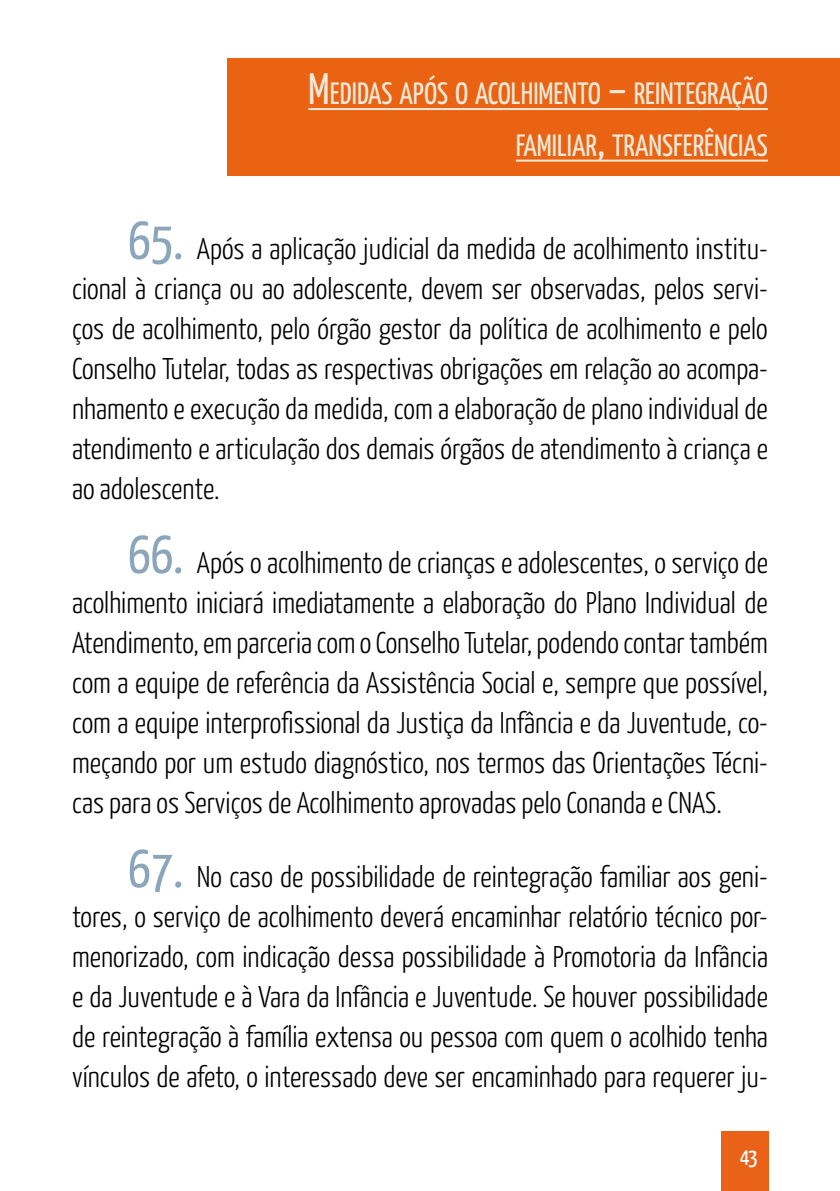
<style>
.page{position:relative;width:840px;height:1191px;background:#fff}
.page>*{position:absolute;margin:0;border:0;box-sizing:border-box;transform-origin:0 0}
.t1{font:30.8px/51.6px "Yanone Kaffeesatz";color:#efe9d9;text-align:right}
.t2{font:300 30px/40px "Yanone Kaffeesatz";color:#000;text-align:justify}
.t3{font:24px "Yanone Kaffeesatz";color:#fff}
.s1{font-size:44px}
.s2{font-weight:400;font-size:54px;color:#8ba6ba}
</style>
<div class="page">
<div style="left:720px;top:1131px;width:48px;height:60px;background:#ea6217"></div>
<div style="left:227px;top:59px;width:612px;height:117px;background:#e96313"></div>
<hr style="left:308px;top:108px;width:459px;height:2px;background:#efe9d9">
<hr style="left:515px;top:160px;width:252px;height:2px;background:#efe9d9">
<p class="t1" style="left:308px;top:67px;width:461px"><span class="s1">M</span>EDIDAS APÓS O ACOLHIMENTO <span class="s1">–</span> REINTEGRAÇÃO<br>FAMILIAR<span class="s1">,</span> TRANSFERÊNCIAS</p>
<p class="t2" style="left:72px;top:228px;width:697px;text-indent:56px"><span class="s2">65.</span> Após a aplicação judicial da medida de acolhimento institu&shy;cional à criança ou ao adolescente, devem ser observadas, pelos servi&shy;ços de acolhimento, pelo órgão gestor da política de acolhimento e pelo Conselho Tutelar, todas as respectivas obrigações em relação ao acompa&shy;nhamento e execução da medida, com a elaboração de plano individual de atendimento e articulação dos demais órgãos de atendimento à criança e ao adolescente.</p>
<p class="t2" style="left:72px;top:542px;width:697px;text-indent:56px"><span class="s2">66.</span> Após o acolhimento de crianças e adolescentes, o serviço de acolhimento iniciará imediatamente a elaboração do Plano Individual de Atendimento, em parceria com o Conselho Tutelar, podendo contar também com a equipe de referência da Assistência Social e, sempre que possível, com a equipe interprofissional da Justiça da Infância e da Juventude, co&shy;meçando por um estudo diagnóstico, nos termos das Orientações Técni&shy;cas para os Serviços de Acolhimento aprovadas pelo Conanda e CNAS.</p>
<p class="t2" style="left:72px;top:856px;width:697px;text-indent:56px"><span class="s2">67.</span> No caso de possibilidade de reintegração familiar aos geni&shy;tores, o serviço de acolhimento deverá encaminhar relatório técnico por&shy;menorizado, com indicação dessa possibilidade à Promotoria da Infância e da Juventude e à Vara da Infância e Juventude. Se houver possibilidade de reintegração à família extensa ou pessoa com quem o acolhido tenha vínculos de afeto, o interessado deve ser encaminhado para requerer ju-</p>
<p class="t3" style="left:739px;top:1142px;width:20px">43</p>
</div>
